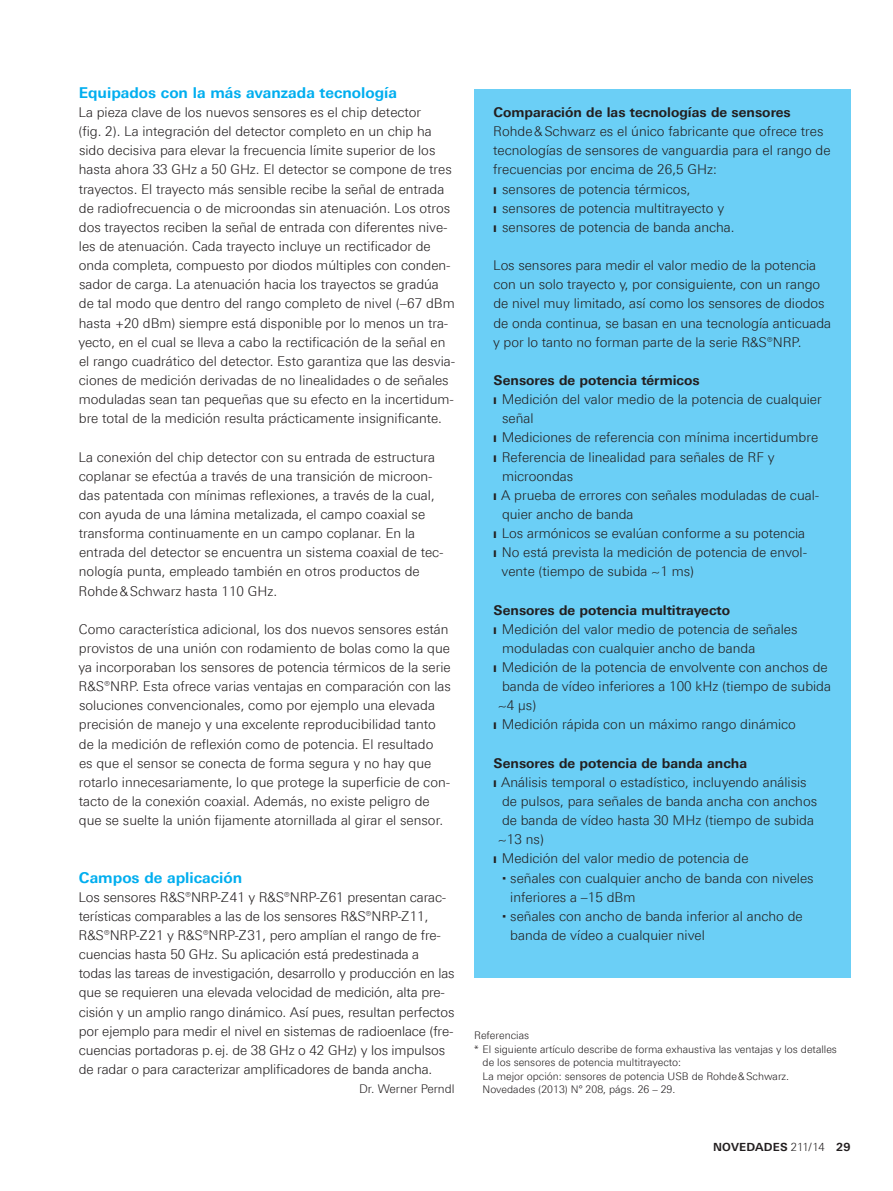
<style>
.page{position:relative;width:893px;height:1191px;background:#fff}
.page>*{position:absolute;margin:0;border:0;box-sizing:border-box;transform-origin:0 0}
._03_Überschrift_1{font:700 15px "Linotype Univers 630";color:#00aeef}
.Fließtext_oAo{font:300 13.5px/19.2px "Linotype Univers 330";color:#231f20}
.Fließtext{font:300 13.5px/19.2px "Linotype Univers 330";color:#231f20}
._03_Überschrift_2{font:700 13.5px "Linotype Univers 630";color:#231f20}
.Autor{font:300 12px "Linotype Univers 330";color:#231f20}
.t1{font:700 11.25px "Linotype Univers 630";letter-spacing:.015em;color:#231f20}
._7_pt{font:300 10.5px/13.5px "Linotype Univers 330";color:#231f20}
.s1{font-family:"Linotype Univers 330";font-weight:300}
</style>
<div class="page">
<div style="left:474px;top:89px;width:376px;height:889px;background:#6bcff6"></div>
<p class="_03_Überschrift_1" style="left:79px;top:83px;width:320px">Equipados con la más avanzada tecnología</p>
<p class="Fließtext_oAo" style="left:78px;top:102px;width:378px">La pieza clave de los nuevos sensores es el chip detector<br>(fig. 2). La integración del detector completo en un chip ha sido decisiva para elevar la frecuencia límite superior de los hasta ahora 33 GHz a 50 GHz. El detector se compone de tres trayectos. El trayecto más sensible recibe la señal de entrada de radiofrecuencia o de microondas sin atenuación. Los otros dos trayectos reciben la señal de entrada con diferentes nive&shy;les de atenuación. Cada trayecto incluye un rectificador de onda completa, compuesto por diodos múltiples con conden&shy;sador de carga. La atenuación hacia los trayectos se gradúa de tal modo que dentro del rango completo de nivel (–67 dBm hasta +20 dBm) siempre está disponible por lo menos un tra&shy;yecto, en el cual se lleva a cabo la rectificación de la señal en el rango cuadrático del detector. Esto garantiza que las desvia&shy;ciones de medición derivadas de no linealidades o de señales moduladas sean tan pequeñas que su efecto en la incertidum&shy;bre total de la medición resulta prácticamente insignificante.</p>
<p class="Fließtext" style="left:79px;top:447px;width:367px">La conexión del chip detector con su entrada de estructura coplanar se efectúa a través de una transición de microon&shy;das patentada con mínimas reflexiones, a través de la cual, con ayuda de una lámina metalizada, el campo coaxial se transforma continuamente en un campo coplanar. En la entrada del detector se encuentra un sistema coaxial de tec&shy;nología punta, empleado también en otros productos de Rohde&amp;Schwarz hasta 110 GHz.</p>
<p class="Fließtext" style="left:78px;top:619px;width:374px">Como característica adicional, los dos nuevos sensores están provistos de una unión con rodamiento de bolas como la que ya incorporaban los sensores de potencia térmicos de la serie R&amp;S®NRP. Esta ofrece varias ventajas en comparación con las soluciones convencionales, como por ejemplo una elevada precisión de manejo y una excelente reproducibilidad tanto de la medición de reflexión como de potencia. El resultado<br>es que el sensor se conecta de forma segura y no hay que rotarlo innecesariamente, lo que protege la superficie de con&shy;tacto de la conexión coaxial. Además, no existe peligro de que se suelte la unión fijamente atornillada al girar el sensor.</p>
<p class="_03_Überschrift_1" style="left:79px;top:868px;width:165px">Campos de aplicación</p>
<p class="Fließtext_oAo" style="left:79px;top:887px;width:378px">Los sensores R&amp;S®NRP-Z41 y R&amp;S®NRP-Z61 presentan carac&shy;terísticas comparables a las de los sensores R&amp;S®NRP-Z11, R&amp;S®NRP-Z21 y R&amp;S®NRP-Z31, pero amplían el rango de fre&shy;cuencias hasta 50 GHz. Su aplicación está predestinada a todas las tareas de investigación, desarrollo y producción en las que se requieren una elevada velocidad de medición, alta pre&shy;cisión y un amplio rango dinámico. Así pues, resultan perfectos por ejemplo para medir el nivel en sistemas de radioenlace (fre&shy;cuencias portadoras p.ej. de 38 GHz o 42 GHz) y los impulsos de radar o para caracterizar amplificadores de banda ancha.</p>
<p class="Autor" style="left:359px;top:1081px;width:97px">Dr. Werner Perndl</p>
<p class="_03_Überschrift_2" style="left:493px;top:104px;width:299px">Comparación de las tecnologías de sensores</p>
<p class="Fließtext_oAo" style="left:493px;top:122px;width:339px">Rohde&amp;Schwarz es el único fabricante que ofrece tres tecnologías de sensores de vanguardia para el rango de frecuencias por encima de 26,5 GHz:</p>
<p class="Fließtext_oAo" style="left:494px;top:179px;width:199px">❙ sensores de potencia térmicos,</p>
<p class="Fließtext_oAo" style="left:494px;top:198px;width:232px">❙ sensores de potencia multitrayecto y</p>
<p class="Fließtext_oAo" style="left:494px;top:217px;width:243px">❙ sensores de potencia de banda ancha.</p>
<p class="Fließtext" style="left:493px;top:255px;width:340px">Los sensores para medir el valor medio de la potencia con un solo trayecto y, por consiguiente, con un rango de nivel muy limitado, así como los sensores de diodos de onda continua, se basan en una tecnología anticuada y por lo tanto no forman parte de la serie R&amp;S®NRP.</p>
<p class="_03_Überschrift_2" style="left:494px;top:372px;width:208px">Sensores de potencia térmicos</p>
<p class="Fließtext_oAo" style="left:502px;top:389px;width:321px;text-indent:-9px">❙ Medición del valor medio de la potencia de cualquier señal</p>
<p class="Fließtext_oAo" style="left:494px;top:428px;width:326px">❙ Mediciones de referencia con mínima incertidumbre</p>
<p class="Fließtext_oAo" style="left:502px;top:447px;width:274px;text-indent:-8px">❙ Referencia de linealidad para señales de RF y microondas</p>
<p class="Fließtext_oAo" style="left:502px;top:485px;width:319px;text-indent:-8px">❙ A prueba de errores con señales moduladas de cual&shy;quier ancho de banda</p>
<p class="Fließtext_oAo" style="left:494px;top:523px;width:313px">❙ Los armónicos se evalúan conforme a su potencia</p>
<p class="Fließtext_oAo" style="left:502px;top:542px;width:307px;text-indent:-8px">❙ No está prevista la medición de potencia de envol&shy;vente (tiempo de subida ~1 ms)</p>
<p class="_03_Überschrift_2" style="left:494px;top:602px;width:238px">Sensores de potencia multitrayecto</p>
<p class="Fließtext_oAo" style="left:502px;top:619px;width:297px;text-indent:-8px">❙ Medición del valor medio de potencia de señales moduladas con cualquier ancho de banda</p>
<p class="Fließtext_oAo" style="left:494px;top:657px;width:336px">❙ Medición de la potencia de envolvente con anchos de</p>
<p class="Fließtext_oAo" style="left:502px;top:676px;width:331px">banda de vídeo inferiores a 100 kHz (tiempo de subida</p>
<p class="Fließtext_oAo" style="left:498px;top:696px;width:40px">~4 µs)</p>
<p class="Fließtext_oAo" style="left:494px;top:715px;width:304px">❙ Medición rápida con un máximo rango dinámico</p>
<p class="_03_Überschrift_2" style="left:494px;top:755px;width:255px">Sensores de potencia de banda ancha</p>
<p class="Fließtext_oAo" style="left:494px;top:772px;width:315px">❙ Análisis temporal o estadístico, incluyendo análisis</p>
<p class="Fließtext_oAo" style="left:502px;top:791px;width:317px">de pulsos, para señales de banda ancha con anchos</p>
<p class="Fließtext_oAo" style="left:502px;top:810px;width:314px">de banda de vídeo hasta 30 MHz (tiempo de subida</p>
<p class="Fließtext_oAo" style="left:498px;top:829px;width:48px">~13 ns)</p>
<p class="Fließtext_oAo" style="left:494px;top:849px;width:256px">❙ Medición del valor medio de potencia de</p>
<p class="Fließtext_oAo" style="left:510px;top:868px;width:305px;text-indent:-8px"><sup>■</sup> señales con cualquier ancho de banda con niveles inferiores a –15 dBm</p>
<p class="Fließtext_oAo" style="left:510px;top:906px;width:294px;text-indent:-8px"><sup>■</sup> señales con ancho de banda inferior al ancho de banda de vídeo a cualquier nivel</p>
<p class="_7_pt" style="left:474px;top:1028px;width:57px">Referencias</p>
<p class="_7_pt" style="left:483px;top:1042px;width:356px;text-indent:-9px">* El siguiente artículo describe de forma exhaustiva las ventajas y los detalles de los sensores de potencia multitrayecto:<br>La mejor opción: sensores de potencia USB de Rohde&amp;Schwarz.<br>Novedades (2013) N° 208, págs. 26 – 29.</p>
<p class="t1" style="left:713px;top:1139px;width:139px">NOVEDADES <span class="s1">211/14</span> 29</p>
</div>
